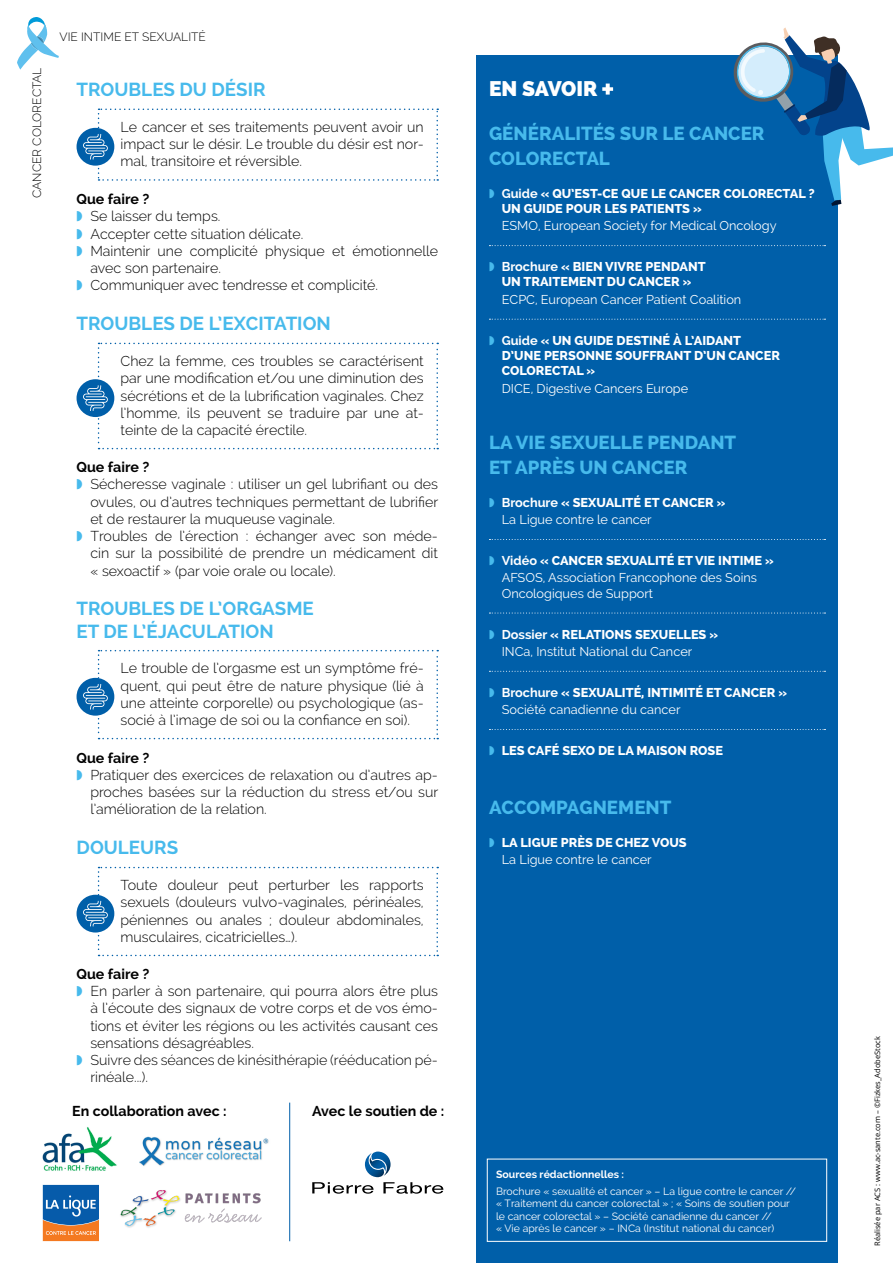
<style>
.page{position:relative;width:893px;height:1263px;background:#fff}
.page>*{position:absolute;margin:0;border:0;box-sizing:border-box;transform-origin:0 0}
.t1{font:800 21px "Raleway";letter-spacing:-.005em;color:#fff}
.t2{font:700 18.75px/22.5px "Raleway";color:#47baec}
.t3{font:800 18.75px/25.2px "Raleway";color:#47baec}
.t4{font:300 14.25px/17.2px "Raleway";color:#000;text-align:justify}
.t5{font:700 14.25px "Raleway";color:#000}
.t6{font:800 12.75px/15.3px "Raleway";color:#fff}
.t7{font:12.75px/15.3px "Raleway";color:#fff}
.t8{font:300 12px "Raleway";color:#000}
.t9{font:10.5px/12.6px "Raleway";color:#fff}
.t10{font:700 10.5px "Raleway";color:#fff}
.Intervenant{font:7.5px "Open Sans";color:#000}
.s1{color:#47baec}
.s2{font-weight:700}
</style>
<div class="page">
<svg style="left:17px;top:17px;width:41px;height:53px"></svg>
<div style="left:476px;top:55px;width:362px;height:1208px;background:#005fa9"></div>
<svg style="left:489px;top:245px;width:336px;height:1px"></svg>
<svg style="left:489px;top:319px;width:336px;height:1px"></svg>
<svg style="left:489px;top:539px;width:336px;height:1px"></svg>
<svg style="left:489px;top:613px;width:336px;height:1px"></svg>
<svg style="left:489px;top:671px;width:336px;height:1px"></svg>
<svg style="left:489px;top:729px;width:336px;height:1px"></svg>
<svg style="left:602px;top:84px;width:11px;height:11px"></svg>
<svg style="left:733px;top:27px;width:160px;height:179px"></svg>
<svg style="left:312px;top:1151px;width:131px;height:43px"></svg>
<img style="left:120px;top:1190px;width:142px;height:38px">
<img style="left:42px;top:1127px;width:75px;height:44px">
<svg style="left:42px;top:1184px;width:57px;height:58px;background:#6a7a90"></svg>
<img style="left:139px;top:1136px;width:130px;height:30px">
<hr style="left:289px;top:1102px;width:1px;height:139px;background:#005fa9">
<div style="left:487px;top:1159px;width:340px;height:83px;border:1px solid #fff"></div>
<div style="left:77px;top:128px;width:37px;height:38px;background:#005fa9;border-radius:50%"></div>
<svg style="left:83px;top:109px;width:355px;height:72px"></svg>
<div style="left:77px;top:379px;width:37px;height:38px;background:#005fa9;border-radius:50%"></div>
<svg style="left:83px;top:343px;width:355px;height:106px"></svg>
<div style="left:77px;top:678px;width:37px;height:38px;background:#005fa9;border-radius:50%"></div>
<svg style="left:83px;top:650px;width:355px;height:89px"></svg>
<div style="left:77px;top:895px;width:37px;height:37px;background:#005fa9;border-radius:50%"></div>
<svg style="left:83px;top:867px;width:355px;height:89px"></svg>
<p class="t8" style="left:60px;top:30px;width:148px">VIE INTIME ET SEXUALITÉ</p>
<p class="t8" style="left:30px;top:198px;width:132px;rotate:-90deg">CANCER COLORECTAL</p>
<p class="t2" style="left:77px;top:79px;width:191px">TROUBLES DU DÉSIR</p>
<p class="t4" style="left:121px;top:118px;width:305px">Le cancer et ses traitements peuvent avoir un impact sur le désir. Le trouble du désir est nor&shy;mal, transitoire et réversible.</p>
<p class="t5" style="left:77px;top:191px;width:75px">Que faire ?</p>
<p class="t4" style="left:77px;top:208px;width:145px"><span class="s1">◗</span> Se laisser du temps.</p>
<p class="t4" style="left:77px;top:225px;width:228px"><span class="s1">◗</span> Accepter cette situation délicate.</p>
<p class="t4" style="left:90px;top:242px;width:349px;text-indent:-14px"><span class="s1">◗</span> Maintenir une complicité physique et émotionnelle avec son partenaire.</p>
<p class="t4" style="left:77px;top:277px;width:303px"><span class="s1">◗</span> Communiquer avec tendresse et complicité.</p>
<p class="t2" style="left:77px;top:312px;width:256px">TROUBLES DE L’EXCITATION</p>
<p class="t4" style="left:121px;top:352px;width:305px">Chez la femme, ces troubles se caractérisent par une modification et/ou une diminution des sécrétions et de la lubrification vaginales. Chez l’homme, ils peuvent se traduire par une at&shy;teinte de la capacité érectile.</p>
<p class="t5" style="left:77px;top:459px;width:75px">Que faire ?</p>
<p class="t4" style="left:90px;top:476px;width:349px;text-indent:-14px"><span class="s1">◗</span> Sécheresse vaginale : utiliser un gel lubrifiant ou des ovules, ou d’autres techniques permettant de lubrifier et de restaurer la muqueuse vaginale.</p>
<p class="t4" style="left:90px;top:527px;width:349px;text-indent:-14px"><span class="s1">◗</span> Troubles de l’érection : échanger avec son méde&shy;cin sur la possibilité de prendre un médicament dit « sexoactif » (par voie orale ou locale).</p>
<p class="t2" style="left:77px;top:597px;width:239px">TROUBLES DE L’ORGASME<br>ET DE L’ÉJACULATION</p>
<p class="t4" style="left:121px;top:660px;width:305px">Le trouble de l’orgasme est un symptôme fré&shy;quent, qui peut être de nature physique (lié à une atteinte corporelle) ou psychologique (as&shy;socié à l’image de soi ou la confiance en soi).</p>
<p class="t5" style="left:77px;top:749px;width:75px">Que faire ?</p>
<p class="t4" style="left:90px;top:766px;width:349px;text-indent:-14px"><span class="s1">◗</span> Pratiquer des exercices de relaxation ou d’autres ap&shy;proches basées sur la réduction du stress et/ou sur l’amélioration de la relation.</p>
<p class="t2" style="left:77px;top:836px;width:103px">DOULEURS</p>
<p class="t4" style="left:121px;top:876px;width:305px">Toute douleur peut perturber les rapports sexuels (douleurs vulvo-vaginales, périnéales, péniennes ou anales ; douleur abdominales, musculaires, cicatricielles…).</p>
<p class="t5" style="left:77px;top:966px;width:75px">Que faire ?</p>
<p class="t4" style="left:90px;top:982px;width:349px;text-indent:-14px"><span class="s1">◗</span> En parler à son partenaire, qui pourra alors être plus à l’écoute des signaux de votre corps et de vos émo&shy;tions et éviter les régions ou les activités causant ces sensations désagréables.</p>
<p class="t4" style="left:90px;top:1051px;width:349px;text-indent:-14px"><span class="s1">◗</span> Suivre des séances de kinésithérapie (rééducation pé&shy;rinéale...).</p>
<p class="t5" style="left:72px;top:1103px;width:156px">En collaboration avec :</p>
<p class="t5" style="left:312px;top:1103px;width:134px">Avec le soutien de :</p>
<p class="t1" style="left:489px;top:77px;width:110px">EN SAVOIR</p>
<p class="t3" style="left:489px;top:121px;width:277px">GÉNÉRALITÉS SUR LE CANCER<br>COLORECTAL</p>
<p class="t6" style="left:502px;top:186px;width:315px;text-indent:-13px"><span class="s1">◗</span> <span class="s2">Guide</span> « QU’EST-CE QUE LE CANCER COLORECTAL ?<br>UN GUIDE POUR LES PATIENTS »</p>
<p class="t7" style="left:502px;top:218px;width:276px">ESMO, European Society for Medical Oncology</p>
<p class="t6" style="left:489px;top:259px;width:218px;text-align:center"><span class="s1">◗</span> <span class="s2">Brochure</span> « BIEN VIVRE PENDANT<br>UN TRAITEMENT DU CANCER »</p>
<p class="t7" style="left:502px;top:292px;width:241px">ECPC, European Cancer Patient Coalition</p>
<p class="t6" style="left:502px;top:333px;width:280px;text-indent:-13px"><span class="s1">◗</span> <span class="s2">Guide</span> « UN GUIDE DESTINÉ À L’AIDANT<br>D’UNE PERSONNE SOUFFRANT D’UN CANCER<br>COLORECTAL »</p>
<p class="t7" style="left:502px;top:380px;width:188px">DICE, Digestive Cancers Europe</p>
<p class="t3" style="left:489px;top:430px;width:249px">LA VIE SEXUELLE PENDANT<br>ET APRÈS UN CANCER</p>
<p class="t6" style="left:489px;top:495px;width:238px"><span class="s1">◗</span> <span class="s2">Brochure</span> « SEXUALITÉ ET CANCER »</p>
<p class="t7" style="left:502px;top:512px;width:151px">La Ligue contre le cancer</p>
<p class="t6" style="left:489px;top:553px;width:286px"><span class="s1">◗</span> <span class="s2">Vidéo</span> « CANCER SEXUALITÉ ET VIE INTIME »</p>
<p class="t7" style="left:502px;top:570px;width:257px">AFSOS, Association Francophone des Soins<br>Oncologiques de Support</p>
<p class="t6" style="left:489px;top:626px;width:231px"><span class="s1">◗</span> <span class="s2">Dossier</span> « RELATIONS SEXUELLES »</p>
<p class="t7" style="left:502px;top:644px;width:192px">INCa, Institut National du Cancer</p>
<p class="t6" style="left:489px;top:685px;width:300px"><span class="s1">◗</span> <span class="s2">Brochure</span> « SEXUALITÉ, INTIMITÉ ET CANCER »</p>
<p class="t7" style="left:502px;top:702px;width:180px">Société canadienne du cancer</p>
<p class="t6" style="left:489px;top:743px;width:236px"><span class="s1">◗</span> LES CAFÉ SEXO DE LA MAISON ROSE</p>
<p class="t3" style="left:489px;top:795px;width:184px">ACCOMPAGNEMENT</p>
<p class="t6" style="left:489px;top:834px;width:199px"><span class="s1">◗</span> LA LIGUE PRÈS DE CHEZ VOUS</p>
<p class="t7" style="left:502px;top:852px;width:151px">La Ligue contre le cancer</p>
<p class="t10" style="left:496px;top:1168px;width:129px">Sources rédactionnelles :</p>
<p class="t9" style="left:496px;top:1184px;width:301px">Brochure « sexualité et cancer » – La ligue contre le cancer // « Traitement du cancer colorectal » ; « Soins de soutien pour le cancer colorectal » – Société canadienne du cancer //<br>« Vie après le cancer » – INCa (Institut national du cancer)</p>
<p class="Intervenant" style="left:872px;top:1246px;width:211px;rotate:-90deg">Réalisée par ACS : www.ac-sante.com – ©Fizkes_AdobeStock</p>
</div>
